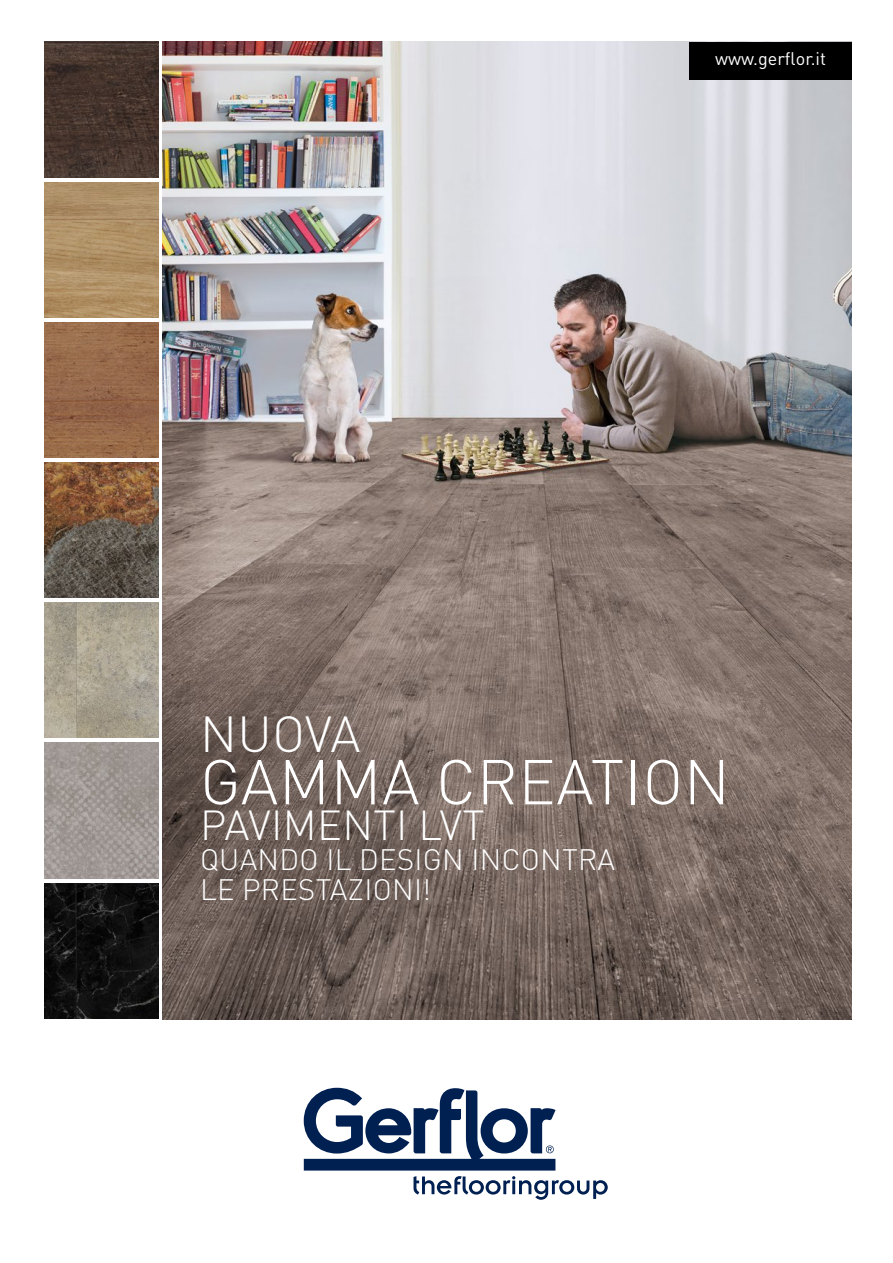
<style>
.page{position:relative;width:893px;height:1263px;background:#fff}
.page>*{position:absolute;margin:0;border:0;box-sizing:border-box;transform-origin:0 0}
.t1{font:300 62.25px "DIN Pro";letter-spacing:.01em;color:#fff}
.t2{font:300 49.95px "DIN Pro";letter-spacing:.005em;color:#fff}
.t3{font:300 41.4px "DIN Pro";letter-spacing:.01em;color:#fff}
.t4{font:300 29.25px/30px "DIN Pro";letter-spacing:.01em;color:#fff}
.t5{font:18px "DIN Pro";color:#fff}
</style>
<div class="page">
<svg style="left:304px;top:1087px;width:304px;height:113px"></svg>
<img style="left:163px;top:42px;width:689px;height:977px">
<div style="left:690px;top:42px;width:162px;height:38px;background:#000"></div>
<img style="left:44px;top:462px;width:115px;height:136px">
<img style="left:44px;top:182px;width:115px;height:135px">
<img style="left:44px;top:603px;width:115px;height:135px">
<img style="left:44px;top:322px;width:115px;height:135px">
<img style="left:44px;top:42px;width:115px;height:135px">
<img style="left:44px;top:743px;width:115px;height:135px">
<img style="left:44px;top:883px;width:115px;height:135px">
<p class="t5" style="left:715px;top:46px;width:113px">www.gerflor.it</p>
<h2 class="t2" style="left:200px;top:700px;width:162px">NUOVA</h2>
<h1 class="t1" style="left:200px;top:739px;width:531px">GAMMA CREATION</h1>
<h3 class="t3" style="left:200px;top:797px;width:286px">PAVIMENTI LVT</h3>
<p class="t4" style="left:200px;top:844px;width:417px">QUANDO IL DESIGN INCONTRA<br>LE PRESTAZIONI!</p>
</div>
